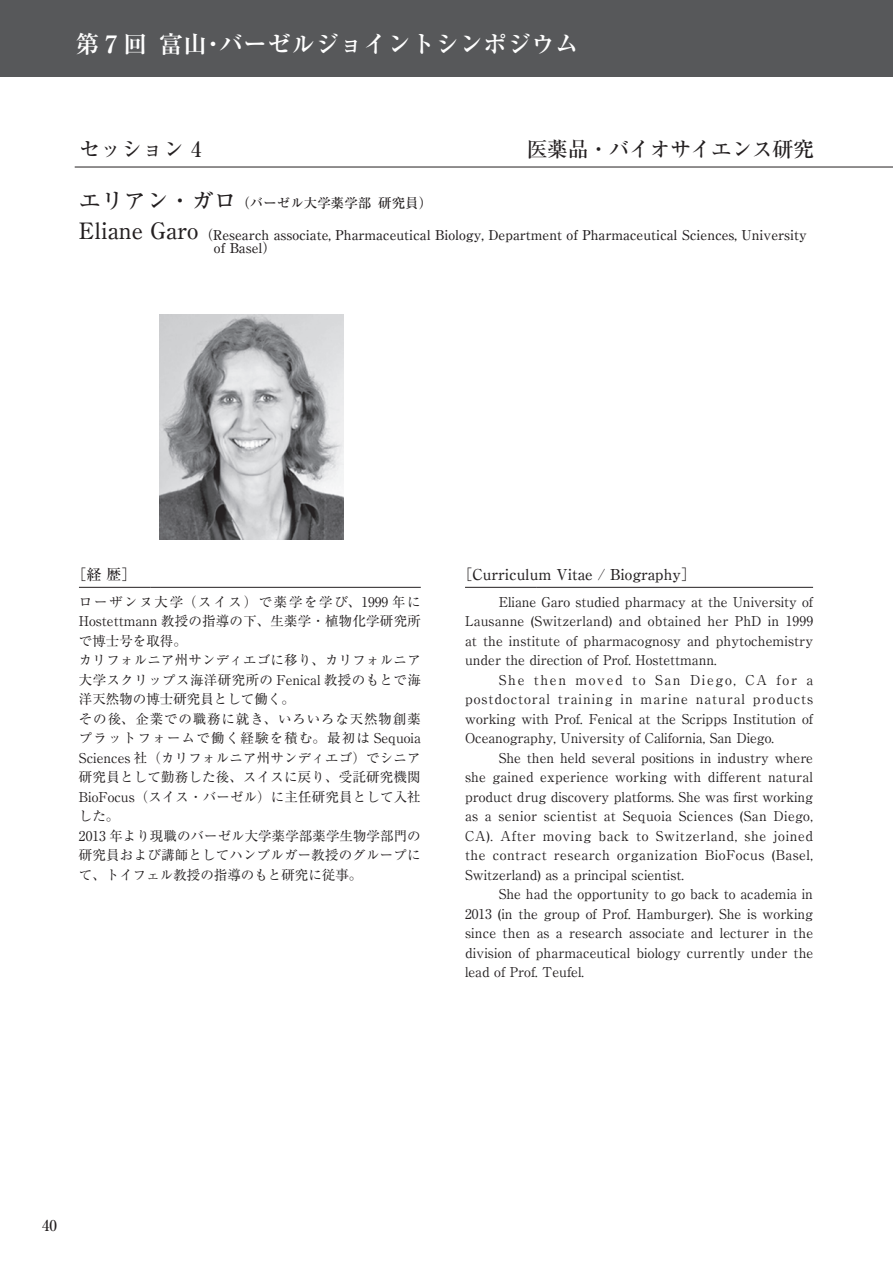
<style>
.page{position:relative;width:893px;height:1263px;background:#fff}
.page>*{position:absolute;margin:0;border:0;box-sizing:border-box;transform-origin:0 0}
.t1{font:700 24px "Ryumin Pr 6 N";color:#fff}
.t2{font:500 22.5px "Ryumin Pro";color:#231f20}
.t3{font:500 21px "Ryumin Pro";letter-spacing:-.025em;color:#231f20}
.t4{font:500 15px "Ryumin Pro";color:#231f20}
.t5{font:13.5px/19.5px "Ryumin Pro";letter-spacing:.01em;color:#231f20;text-align:justify}
.t6{font:500 13.5px/13.5px "Ryumin Pro";color:#231f20}
.s1{font-size:22.5px}
</style>
<div class="page">
<div style="left:0;top:0;width:893px;height:76px;background:#57585a"></div>
<hr style="left:75px;top:167px;width:818px;height:1px;background:#231f20">
<img style="left:159px;top:314px;width:184px;height:225px">
<hr style="left:79px;top:587px;width:72px;height:1px;background:#231f20">
<hr style="left:151px;top:587px;width:270px;height:1px;background:#231f20">
<hr style="left:465px;top:587px;width:72px;height:1px;background:#231f20">
<hr style="left:537px;top:587px;width:276px;height:1px;background:#231f20">
<h1 class="t1" style="left:75px;top:25px;width:506px">第７回 富山・バーゼルジョイントシンポジウム</h1>
<h3 class="t3" style="left:527px;top:132px;width:289px">医薬品・バイオサイエンス研究</h3>
<h3 class="t3" style="left:79px;top:132px;width:124px">セッション 4</h3>
<p class="t6" style="left:79px;top:196px;width:355px"><span class="s1">エリアン・ガロ</span>（バーゼル大学薬学部 研究員）</p>
<h2 class="t2" style="left:79px;top:213px;width:121px">Eliane Garo</h2>
<p class="t6" style="left:214px;top:227px;width:594px;text-indent:-14px">（Research associate, Pharmaceutical Biology, Department of Pharmaceutical Sciences, University of Basel）</p>
<p class="t4" style="left:71px;top:562px;width:66px">［経歴］</p>
<p class="t5" style="left:79px;top:591px;width:343px;text-align:left">ローザンヌ大学（スイス）で薬学を学び、1999 年に<br>Hostettmann 教授の指導の下、生薬学・植物化学研究所で博士号を取得。<br>カリフォルニア州サンディエゴに移り、カリフォルニア大学スクリップス海洋研究所の Fenical 教授のもとで海洋天然物の博士研究員として働く。<br>その後、企業での職務に就き、いろいろな天然物創薬プラットフォームで働く経験を積む。最初は Sequoia<br>Sciences 社（カリフォルニア州サンディエゴ）でシニア研究員として勤務した後、スイスに戻り、受託研究機関<br>BioFocus（スイス・バーゼル）に主任研究員として入社した。<br>2013 年より現職のバーゼル大学薬学部薬学生物学部門の研究員および講師としてハンブルガー教授のグループにて、トイフェル教授の指導のもと研究に従事。</p>
<p class="t4" style="left:458px;top:562px;width:240px">［Curriculum Vitae / Biography］</p>
<p class="t5" style="left:465px;top:591px;width:350px;text-indent:34px">Eliane Garo studied pharmacy at the University of Lausanne (Switzerland) and obtained her PhD in 1999 at the institute of pharmacognosy and phytochemistry under the direction of Prof. Hostettmann.</p>
<p class="t5" style="left:465px;top:669px;width:350px;text-indent:34px">She then moved to San Diego, CA for a postdoctoral training in marine natural products working with Prof. Fenical at the Scripps Institution of Oceanography, University of California, San Diego.</p>
<p class="t5" style="left:465px;top:747px;width:350px;text-indent:34px">She then held several positions in industry where she gained experience working with different natural product drug discovery platforms. She was first working as a senior scientist at Sequoia Sciences (San Diego, CA). After moving back to Switzerland, she joined the contract research organization BioFocus (Basel, Switzerland) as a principal scientist.</p>
<p class="t5" style="left:465px;top:883px;width:350px;text-indent:34px">She had the opportunity to go back to academia in 2013 (in the group of Prof. Hamburger). She is working since then as a research associate and lecturer in the division of pharmaceutical biology currently under the lead of Prof. Teufel.</p>
<p class="t4" style="left:42px;top:1214px;width:16px">40</p>
</div>
